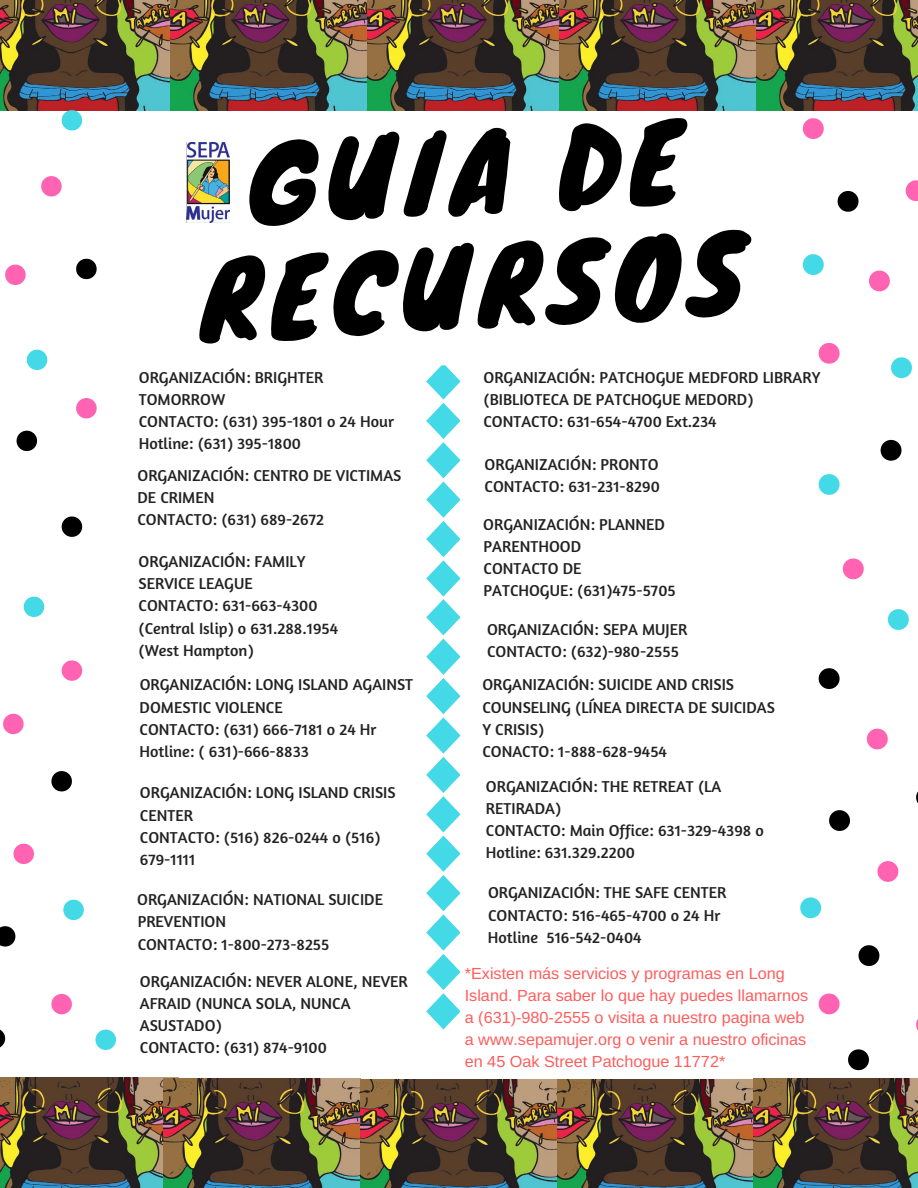
<style>
.page{position:relative;width:918px;height:1188px;background:#fff}
.page>*{position:absolute;margin:0;border:0;box-sizing:border-box;transform-origin:0 0}
.t1{font:102.9px/115.1px "Knewave";color:#000;text-align:center}
.t2{font:16.05px/22px "Amaranth";color:#222}
.t3{font:16.05px/22px "Arimo";color:#ff5c5c}
</style>
<div class="page">
<img style="left:0;top:0;width:171px;height:111px">
<img style="left:171px;top:0;width:389px;height:111px">
<img style="left:560px;top:0;width:358px;height:111px">
<img style="left:0;top:1077px;width:179px;height:111px">
<img style="left:163px;top:1078px;width:197px;height:110px">
<img style="left:360px;top:1080px;width:393px;height:108px">
<img style="left:753px;top:1078px;width:165px;height:110px">
<svg style="left:62px;top:517px;width:20px;height:20px"></svg>
<svg style="left:17px;top:431px;width:20px;height:20px"></svg>
<svg style="left:76px;top:259px;width:21px;height:20px"></svg>
<svg style="left:51px;top:771px;width:21px;height:20px"></svg>
<svg style="left:0;top:926px;width:15px;height:21px"></svg>
<svg style="left:0;top:1029px;width:5px;height:19px"></svg>
<svg style="left:27px;top:350px;width:20px;height:20px"></svg>
<svg style="left:63px;top:900px;width:21px;height:20px"></svg>
<svg style="left:95px;top:1030px;width:21px;height:20px"></svg>
<svg style="left:24px;top:597px;width:20px;height:20px"></svg>
<svg style="left:62px;top:110px;width:20px;height:21px"></svg>
<svg style="left:3px;top:714px;width:21px;height:20px"></svg>
<svg style="left:62px;top:660px;width:20px;height:21px"></svg>
<svg style="left:51px;top:994px;width:21px;height:20px"></svg>
<svg style="left:76px;top:398px;width:21px;height:20px"></svg>
<svg style="left:13px;top:844px;width:21px;height:20px"></svg>
<svg style="left:5px;top:265px;width:21px;height:20px"></svg>
<svg style="left:41px;top:176px;width:21px;height:20px"></svg>
<svg style="left:819px;top:668px;width:21px;height:21px"></svg>
<svg style="left:881px;top:440px;width:21px;height:21px"></svg>
<svg style="left:829px;top:810px;width:21px;height:21px"></svg>
<svg style="left:916px;top:791px;width:2px;height:12px"></svg>
<svg style="left:859px;top:945px;width:20px;height:21px"></svg>
<svg style="left:848px;top:1049px;width:21px;height:21px"></svg>
<svg style="left:838px;top:191px;width:21px;height:21px"></svg>
<svg style="left:819px;top:474px;width:21px;height:21px"></svg>
<svg style="left:891px;top:357px;width:21px;height:21px"></svg>
<svg style="left:803px;top:254px;width:21px;height:21px"></svg>
<svg style="left:800px;top:897px;width:21px;height:21px"></svg>
<svg style="left:888px;top:609px;width:21px;height:21px"></svg>
<svg style="left:867px;top:729px;width:21px;height:20px"></svg>
<svg style="left:819px;top:343px;width:21px;height:21px"></svg>
<svg style="left:916px;top:1019px;width:2px;height:12px"></svg>
<svg style="left:819px;top:994px;width:21px;height:20px"></svg>
<svg style="left:843px;top:558px;width:21px;height:21px"></svg>
<svg style="left:877px;top:861px;width:21px;height:21px"></svg>
<svg style="left:869px;top:271px;width:21px;height:20px"></svg>
<svg style="left:906px;top:180px;width:12px;height:21px"></svg>
<svg style="left:803px;top:118px;width:21px;height:21px"></svg>
<img style="left:187px;top:142px;width:42px;height:80px">
<svg style="left:426px;top:365px;width:34px;height:665px"></svg>
<h1 class="t1" style="left:191px;top:127px;width:547px;rotate:-3deg">GUIA DE<br>RECURSOS</h1>
<p class="t2" style="left:139px;top:366px;width:257px">ORGANIZACIÓN: BRIGHTER<br>TOMORROW<br>CONTACTO: (631) 395-1801 o 24 Hour<br>Hotline: (631) 395-1800</p>
<p class="t2" style="left:138px;top:465px;width:265px">ORGANIZACIÓN: CENTRO DE VICTIMAS<br>DE CRIMEN<br>CONTACTO: (631) 689-2672</p>
<p class="t2" style="left:139px;top:551px;width:201px">ORGANIZACIÓN: FAMILY<br>SERVICE LEAGUE<br>CONTACTO: 631-663-4300 (Central Islip) o 631.288.1954 (West Hampton)</p>
<p class="t2" style="left:140px;top:674px;width:275px">ORGANIZACIÓN: LONG ISLAND AGAINST<br>DOMESTIC VIOLENCE<br>CONTACTO: (631) 666-7181 o 24 Hr<br>Hotline: ( 631)-666-8833</p>
<p class="t2" style="left:483px;top:366px;width:339px">ORGANIZACIÓN: PATCHOGUE MEDFORD LIBRARY (BIBLIOTECA DE PATCHOGUE MEDORD)<br>CONTACTO: 631-654-4700 Ext.234</p>
<p class="t2" style="left:485px;top:453px;width:177px">ORGANIZACIÓN: PRONTO<br>CONTACTO: 631-231-8290</p>
<p class="t2" style="left:483px;top:513px;width:194px">ORGANIZACIÓN: PLANNED<br>PARENTHOOD<br>CONTACTO DE<br>PATCHOGUE: (631)475-5705</p>
<p class="t2" style="left:487px;top:618px;width:202px">ORGANIZACIÓN: SEPA MUJER<br>CONTACTO: (632)-980-2555</p>
<p class="t2" style="left:482px;top:674px;width:294px">ORGANIZACIÓN: SUICIDE AND CRISIS<br>COUNSELING (LÍNEA DIRECTA DE SUICIDAS<br>Y CRISIS)<br>CONACTO: 1-888-628-9454</p>
<p class="t2" style="left:486px;top:775px;width:280px">ORGANIZACIÓN: THE RETREAT (LA<br>RETIRADA)<br>CONTACTO: Main Office: 631-329-4398 o<br>Hotline: 631.329.2200</p>
<p class="t2" style="left:488px;top:882px;width:240px">ORGANIZACIÓN: THE SAFE CENTER<br>CONTACTO: 516-465-4700 o 24 Hr<br>Hotline 516-542-0404</p>
<p class="t2" style="left:140px;top:782px;width:257px">ORGANIZACIÓN: LONG ISLAND CRISIS<br>CENTER<br>CONTACTO: (516) 826-0244 o (516)<br>679-1111</p>
<p class="t2" style="left:137px;top:889px;width:247px">ORGANIZACIÓN: NATIONAL SUICIDE<br>PREVENTION<br>CONTACTO: 1-800-273-8255</p>
<p class="t2" style="left:140px;top:970px;width:269px">ORGANIZACIÓN: NEVER ALONE, NEVER<br>AFRAID (NUNCA SOLA, NUNCA<br>ASUSTADO)<br>CONTACTO: (631) 874-9100</p>
<p class="t3" style="left:465px;top:962px;width:345px">*Existen más servicios y programas en Long Island. Para saber lo que hay puedes llamarnos a (631)-980-2555 o visita a nuestro pagina web a www.sepamujer.org o venir a nuestro oficinas en 45 Oak Street Patchogue 11772*</p>
</div>
